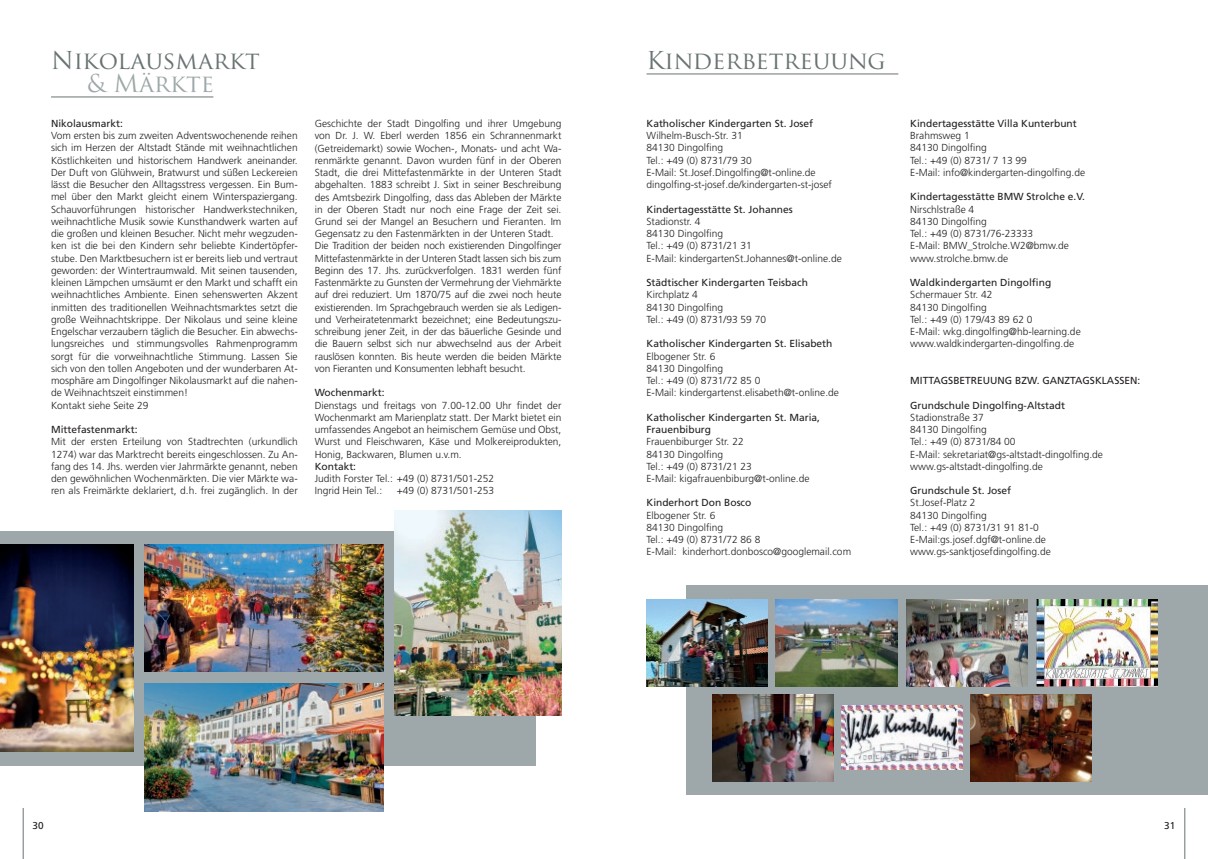
<style>
.page{position:relative;width:1208px;height:859px;background:#fff}
.page>*{position:absolute;margin:0;border:0;box-sizing:border-box;transform-origin:0 0}
.t1{font:24px "Trajan Pro";color:#697374}
.t2{font:24px "Trajan Pro";color:#9ea7a9}
.t3{font:300 10.2px/12.2px "Frutiger";color:#231f20}
.t4{font:10.2px/12.2px "Frutiger";color:#231f20}
.t5{font:10px "Frutiger";color:#231f20}
</style>
<div class="page">
<hr style="left:23px;top:808px;width:1px;height:51px;background:#697374">
<hr style="left:1184px;top:808px;width:1px;height:51px;background:#697374">
<div style="left:686px;top:585px;width:522px;height:210px;background:#9ea7a9"></div>
<img style="left:646px;top:599px;width:121px;height:87px">
<img style="left:841px;top:705px;width:121px;height:64px">
<img style="left:1036px;top:599px;width:121px;height:87px">
<img style="left:970px;top:694px;width:121px;height:87px">
<img style="left:712px;top:694px;width:121px;height:87px">
<img style="left:776px;top:599px;width:121px;height:87px">
<img style="left:906px;top:599px;width:121px;height:87px">
<hr style="left:646px;top:74px;width:252px;height:1px;background:#697374">
<div style="left:0;top:531px;width:536px;height:234px;background:#9ea7a9"></div>
<hr style="left:51px;top:97px;width:162px;height:1px;background:#697374">
<img style="left:395px;top:510px;width:166px;height:205px">
<img style="left:145px;top:684px;width:238px;height:128px">
<img style="left:145px;top:545px;width:238px;height:126px">
<img style="left:0;top:545px;width:133px;height:206px">
<h1 class="t1" style="left:51px;top:45px;width:210px">Nikolausmarkt</h1>
<h1 class="t2" style="left:87px;top:68px;width:129px">&amp; Märkte</h1>
<p class="t4" style="left:51px;top:117px;width:73px">Nikolausmarkt:</p>
<p class="t3" style="left:51px;top:130px;width:248px">Vom ersten bis zum zweiten Adventswochenende reihen sich im Herzen der Altstadt Stände mit weihnachtlichen Köstlichkeiten und historischem Handwerk aneinander.<br>Der Duft von Glühwein, Bratwurst und süßen Leckereien lässt die Besucher den Alltagsstress vergessen. Ein Bum&shy;mel über den Markt gleicht einem Winterspaziergang.<br>Schauvorführungen historischer Handwerkstechniken, weihnachtliche Musik sowie Kunsthandwerk warten auf die großen und kleinen Besucher. Nicht mehr wegzuden&shy;ken ist die bei den Kindern sehr beliebte Kindertöpfer&shy;stube. Den Marktbesuchern ist er bereits lieb und vertraut geworden: der Wintertraumwald. Mit seinen tausenden, kleinen Lämpchen umsäumt er den Markt und schafft ein weihnachtliches Ambiente. Einen sehenswerten Akzent inmitten des traditionellen Weihnachtsmarktes setzt die große Weihnachtskrippe. Der Nikolaus und seine kleine Engelschar verzaubern täglich die Besucher. Ein abwechs&shy;lungsreiches und stimmungsvolles Rahmenprogramm sorgt für die vorweihnachtliche Stimmung. Lassen Sie sich von den tollen Angeboten und der wunderbaren At&shy;mosphäre am Dingolfinger Nikolausmarkt auf die nahen&shy;de Weihnachtszeit einstimmen!<br>Kontakt siehe Seite 29</p>
<p class="t4" style="left:51px;top:423px;width:88px">Mittefastenmarkt:</p>
<p class="t3" style="left:51px;top:436px;width:248px;text-align:justify">Mit der ersten Erteilung von Stadtrechten (urkundlich 1274) war das Marktrecht bereits eingeschlossen. Zu An&shy;fang des 14. Jhs. werden vier Jahrmärkte genannt, neben den gewöhnlichen Wochenmärkten. Die vier Märkte wa&shy;ren als Freimärkte deklariert, d.h. frei zugänglich. In der</p>
<p class="t3" style="left:315px;top:117px;width:248px">Geschichte der Stadt Dingolfing und ihrer Umgebung von Dr. J. W. Eberl werden 1856 ein Schrannenmarkt (Getreidemarkt) sowie Wochen-, Monats- und acht Wa&shy;renmärkte genannt. Davon wurden fünf in der Oberen Stadt, die drei Mittefastenmärkte in der Unteren Stadt abgehalten. 1883 schreibt J. Sixt in seiner Beschreibung des Amtsbezirk Dingolfing, dass das Ableben der Märkte in der Oberen Stadt nur noch eine Frage der Zeit sei.<br>Grund sei der Mangel an Besuchern und Fieranten. Im Gegensatz zu den Fastenmärkten in der Unteren Stadt.<br>Die Tradition der beiden noch existierenden Dingolfinger Mittefastenmärkte in der Unteren Stadt lassen sich bis zum Beginn des 17. Jhs. zurückverfolgen. 1831 werden fünf Fastenmärkte zu Gunsten der Vermehrung der Viehmärkte auf drei reduziert. Um 1870/75 auf die zwei noch heute existierenden. Im Sprachgebrauch werden sie als Ledigen&shy;und Verheiratetenmarkt bezeichnet; eine Bedeutungszu&shy;schreibung jener Zeit, in der das bäuerliche Gesinde und die Bauern selbst sich nur abwechselnd aus der Arbeit rauslösen konnten. Bis heute werden die beiden Märkte von Fieranten und Konsumenten lebhaft besucht.</p>
<p class="t4" style="left:315px;top:387px;width:71px">Wochenmarkt:</p>
<p class="t3" style="left:315px;top:399px;width:248px;text-align:justify">Dienstags und freitags von 7.00-12.00 Uhr findet der Wochenmarkt am Marienplatz statt. Der Markt bietet ein umfassendes Angebot an heimischem Gemüse und Obst, Wurst und Fleischwaren, Käse und Molkereiprodukten, Honig, Backwaren, Blumen u.v.m.</p>
<p class="t4" style="left:315px;top:460px;width:43px">Kontakt:</p>
<p class="t3" style="left:315px;top:472px;width:181px">Judith Forster Tel.: +49 (0) 8731/501-252<br>Ingrid Hein Tel.:</p>
<p class="t3" style="left:397px;top:485px;width:99px">+49 (0) 8731/501-253</p>
<h1 class="t1" style="left:646px;top:45px;width:241px">Kinderbetreuung</h1>
<p class="t4" style="left:646px;top:117px;width:168px">Katholischer Kindergarten St. Josef</p>
<p class="t3" style="left:646px;top:130px;width:187px">Wilhelm-Busch-Str. 31<br>84130 Dingolfing<br>Tel.: +49 (0) 8731/79 30<br>E-Mail: St.Josef.Dingolfing@t-online.de dingolfing-st-josef.de/kindergarten-st-josef</p>
<p class="t4" style="left:646px;top:203px;width:148px">Kindertagesstätte St. Johannes</p>
<p class="t3" style="left:646px;top:215px;width:197px">Stadionstr. 4<br>84130 Dingolfing<br>Tel.: +49 (0) 8731/21 31<br>E-Mail: kindergartenSt.Johannes@t-online.de</p>
<p class="t4" style="left:646px;top:276px;width:163px">Städtischer Kindergarten Teisbach</p>
<p class="t3" style="left:646px;top:289px;width:121px">Kirchplatz 4<br>84130 Dingolfing<br>Tel.: +49 (0) 8731/93 59 70</p>
<p class="t4" style="left:646px;top:338px;width:187px">Katholischer Kindergarten St. Elisabeth</p>
<p class="t3" style="left:646px;top:350px;width:194px">Elbogener Str. 6<br>84130 Dingolfing<br>Tel.: +49 (0) 8731/72 85 0<br>E-Mail: kindergartenst.elisabeth@t-online.de</p>
<p class="t4" style="left:646px;top:411px;width:175px">Katholischer Kindergarten St. Maria,<br>Frauenbiburg</p>
<p class="t3" style="left:646px;top:436px;width:164px">Frauenbiburger Str. 22<br>84130 Dingolfing<br>Tel.: +49 (0) 8731/21 23<br>E-Mail: kigafrauenbiburg@t-online.de</p>
<p class="t4" style="left:646px;top:497px;width:106px">Kinderhort Don Bosco</p>
<p class="t3" style="left:646px;top:509px;width:206px">Elbogener Str. 6<br>84130 Dingolfing<br>Tel.: +49 (0) 8731/72 86 8<br>E-Mail: kinderhort.donbosco@googlemail.com</p>
<p class="t4" style="left:910px;top:117px;width:168px">Kindertagesstätte Villa Kunterbunt</p>
<p class="t3" style="left:910px;top:130px;width:176px">Brahmsweg 1<br>84130 Dingolfing<br>Tel.: +49 (0) 8731/ 7 13 99<br>E-Mail: info@kindergarten-dingolfing.de</p>
<p class="t4" style="left:910px;top:191px;width:176px">Kindertagesstätte BMW Strolche e.V.</p>
<p class="t3" style="left:910px;top:203px;width:160px">Nirschlstraße 4<br>84130 Dingolfing<br>Tel.: +49 (0) 8731/76-23333<br>E-Mail: BMW_Strolche.W2@bmw.de www.strolche.bmw.de</p>
<p class="t4" style="left:910px;top:276px;width:142px">Waldkindergarten Dingolfing</p>
<p class="t3" style="left:910px;top:289px;width:172px">Schermauer Str. 42<br>84130 Dingolfing<br>Tel.: +49 (0) 179/43 89 62 0<br>E-Mail: wkg.dingolfing@hb-learning.de www.waldkindergarten-dingolfing.de</p>
<p class="t4" style="left:910px;top:374px;width:232px">MITTAGSBETREUUNG BZW. GANZTAGSKLASSEN:</p>
<p class="t4" style="left:910px;top:399px;width:156px">Grundschule Dingolfing-Altstadt</p>
<p class="t3" style="left:910px;top:411px;width:194px">Stadionstraße 37<br>84130 Dingolfing<br>Tel.: +49 (0) 8731/84 00<br>E-Mail: sekretariat@gs-altstadt-dingolfing.de www.gs-altstadt-dingolfing.de</p>
<p class="t4" style="left:910px;top:484px;width:102px">Grundschule St. Josef</p>
<p class="t3" style="left:910px;top:497px;width:142px">St.Josef-Platz 2<br>84130 Dingolfing<br>Tel.: +49 (0) 8731/31 91 81-0<br>E-Mail:gs.josef.dgf@t-online.de www.gs-sanktjosefdingolfing.de</p>
<p class="t5" style="left:33px;top:819px;width:13px">30</p>
<p class="t5" style="left:1164px;top:819px;width:13px">31</p>
</div>
